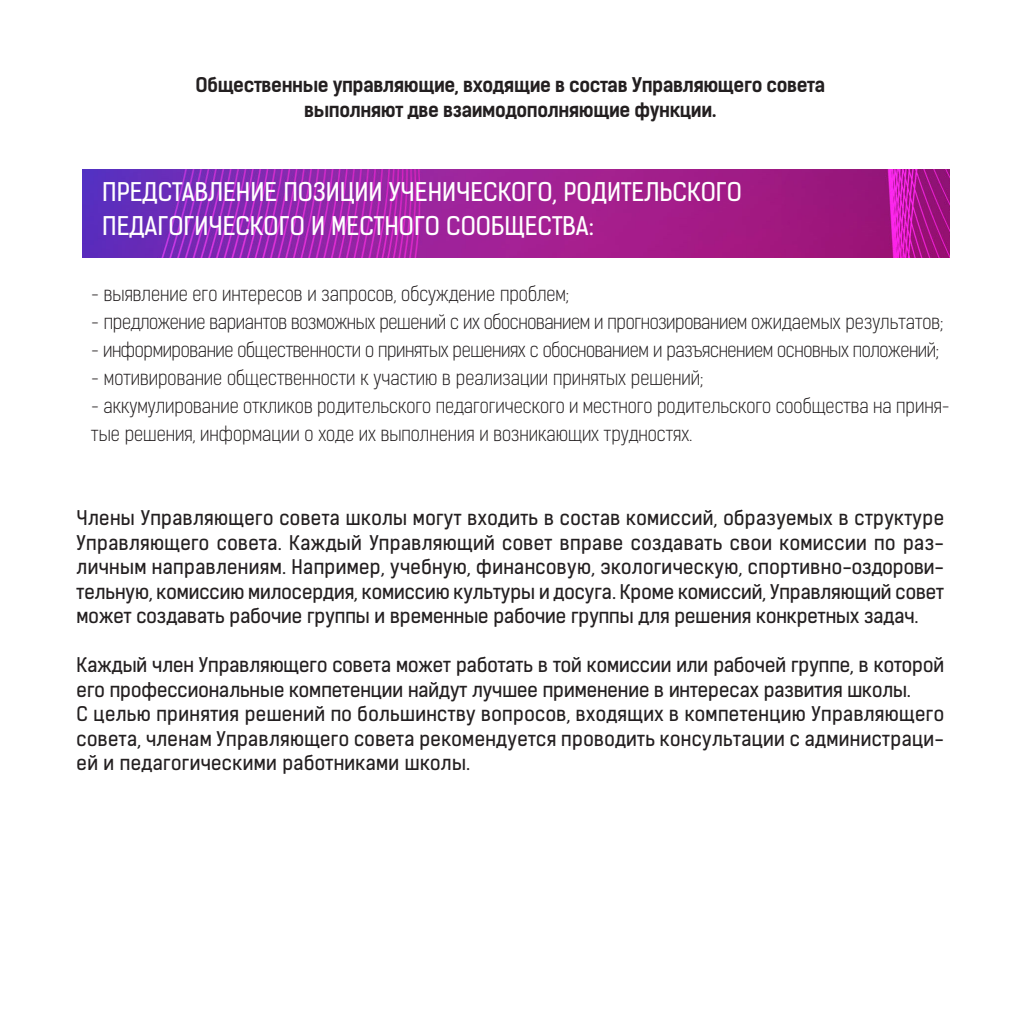
<style>
.page{position:relative;width:1022px;height:1022px;background:#fff}
.page>*{position:absolute;margin:0;border:0;box-sizing:border-box;transform-origin:0 0}
.t1{font:24.5px "Kelson Sans Regular RU";color:#fff}
.t2{font:19.25px/24.5px "Kelson Sans Regular RU";color:#231f20;text-align:justify}
.t3{font:19.25px/28px "Kelson Sans Light RU";color:#231f20}
.t4{font:19.25px "Kelson Sans Light RU";letter-spacing:-.02em;color:#231f20}
.t5{font:19.25px "Kelson Sans Bold RU";letter-spacing:-.02em;color:#231f20}
</style>
<div class="page">
<img style="left:82px;top:169px;width:868px;height:89px">
<p class="t5" style="left:195px;top:73px;width:631px">Общественные управляющие, входящие в состав Управляющего совета</p>
<p class="t5" style="left:304px;top:98px;width:414px">выполняют две взаимодополняющие функции.</p>
<p class="t1" style="left:102px;top:177px;width:641px">ПРЕДСТАВЛЕНИЕ ПОЗИЦИИ УЧЕНИЧЕСКОГО, РОДИТЕЛЬСКОГО</p>
<p class="t1" style="left:102px;top:211px;width:493px">ПЕДАГОГИЧЕСКОГО И МЕСТНОГО СООБЩЕСТВА:</p>
<p class="t3" style="left:91px;top:280px;width:479px">- выявление его интересов и запросов, обсуждение проблем;</p>
<p class="t4" style="left:91px;top:310px;width:853px">- предложение вариантов возможных решений с их обоснованием и прогнозированием ожидаемых результатов;</p>
<p class="t4" style="left:91px;top:338px;width:849px">- информирование общественности о принятых решениях с обоснованием и разъяснением основных положений;</p>
<p class="t3" style="left:91px;top:364px;width:613px">- мотивирование общественности к участию в реализации принятых решений;</p>
<p class="t3" style="left:91px;top:392px;width:860px">- аккумулирование откликов родительского педагогического и местного родительского сообщества на приня&shy;тые решения, информации о ходе их выполнения и возникающих трудностях.</p>
<p class="t2" style="left:77px;top:506px;width:869px">Члены Управляющего совета школы могут входить в состав комиссий, образуемых в структуре Управляющего совета. Каждый Управляющий совет вправе создавать свои комиссии по раз&shy;личным направлениям. Например, учебную, финансовую, экологическую, спортивно-оздорови&shy;тельную, комиссию милосердия, комиссию культуры и досуга. Кроме комиссий, Управляющий совет может создавать рабочие группы и временные рабочие группы для решения конкретных задач.</p>
<p class="t2" style="left:77px;top:653px;width:869px">Каждый член Управляющего совета может работать в той комиссии или рабочей группе, в которой его профессиональные компетенции найдут лучшее применение в интересах развития школы.</p>
<p class="t2" style="left:77px;top:702px;width:869px">С целью принятия решений по большинству вопросов, входящих в компетенцию Управляющего совета, членам Управляющего совета рекомендуется проводить консультации с администраци&shy;ей и педагогическими работниками школы.</p>
</div>
